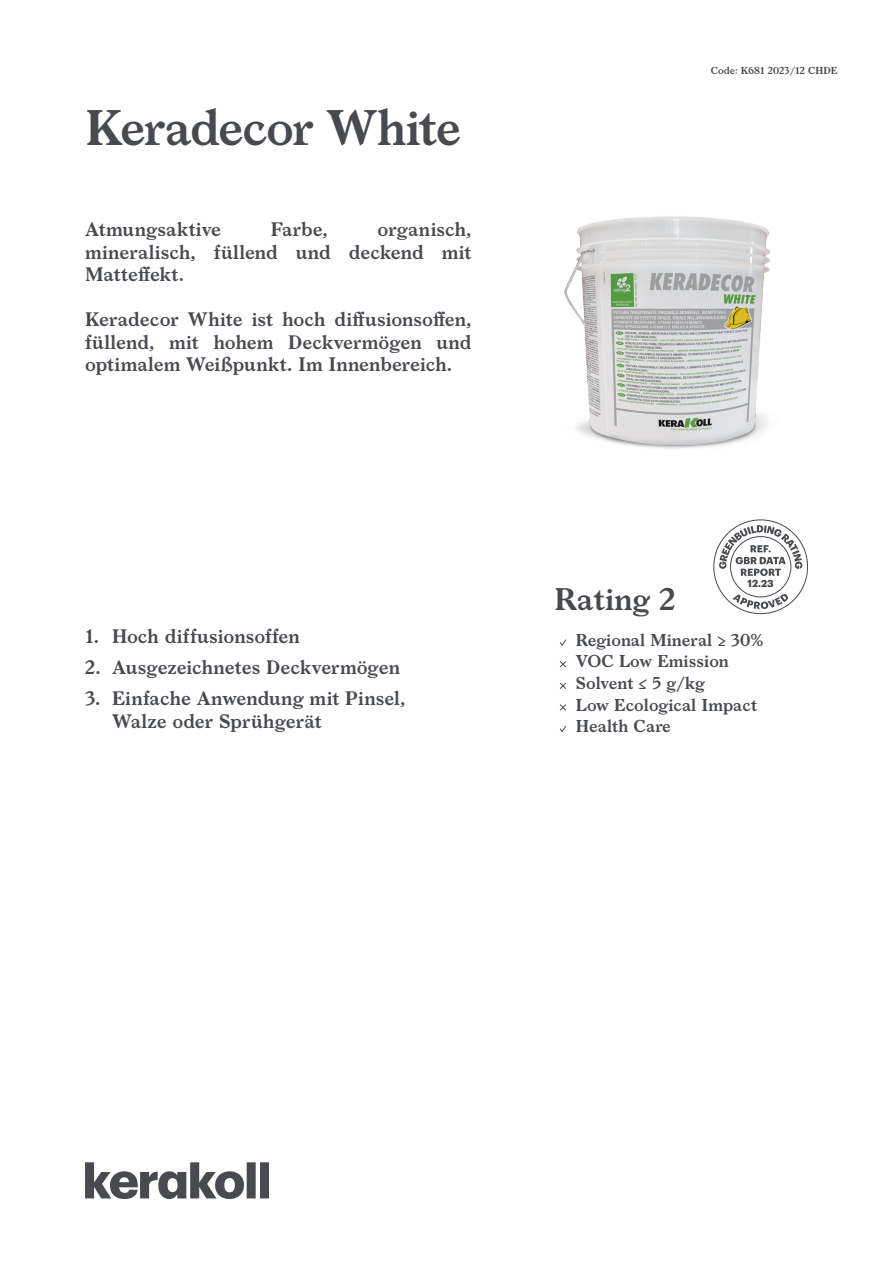
<style>
.page{position:relative;width:893px;height:1263px;background:#fff}
.page>*{position:absolute;margin:0;border:0;box-sizing:border-box;transform-origin:0 0}
.notag_cover_nome_prodotto{font:600 48px "Larish Neue";letter-spacing:-.03em;color:#474a4e}
.cover_eco{font:600 30px "Larish Neue";color:#474a4e}
.cover_descrizione_prodotto{font:600 18.75px/22.5px "Larish Neue";color:#474a4e;text-align:justify}
.notag_cover_voci_rating{font:600 16.5px "Larish Neue";color:#474a4e}
.cover_datareport{font:700 10.05px "Graphik";color:#474a4e}
.t1{font:600 9.75px "Larish Neue";color:#474a4e}
</style>
<div class="page">
<svg style="left:85px;top:1162px;width:184px;height:37px"></svg>
<svg style="left:713px;top:519px;width:95px;height:95px"></svg>
<img style="left:564px;top:216px;width:206px;height:233px">
<svg style="left:559px;top:639px;width:8px;height:7px"></svg>
<svg style="left:559px;top:661px;width:8px;height:7px"></svg>
<svg style="left:559px;top:682px;width:8px;height:7px"></svg>
<svg style="left:560px;top:704px;width:7px;height:7px"></svg>
<svg style="left:559px;top:726px;width:8px;height:6px"></svg>
<p class="notag_cover_nome_prodotto" style="left:85px;top:91px;width:377px">Keradecor White</p>
<p class="cover_descrizione_prodotto" style="left:85px;top:217px;width:138px">Atmungsaktive</p>
<p class="cover_descrizione_prodotto" style="left:271px;top:217px;width:59px">Farbe,</p>
<p class="cover_descrizione_prodotto" style="left:85px;top:217px;width:388px;text-indent:293px">organisch, mineralisch, füllend und deckend mit Matteffekt.</p>
<p class="cover_descrizione_prodotto" style="left:85px;top:307px;width:388px">Keradecor White ist hoch diffusionsoffen, füllend, mit hohem Deckvermögen und optimalem Weißpunkt. Im Innenbereich.</p>
<p class="cover_descrizione_prodotto" style="left:85px;top:624px;width:216px">1. Hoch diffusionsoffen</p>
<p class="cover_descrizione_prodotto" style="left:85px;top:655px;width:316px">2. Ausgezeichnetes Deckvermögen</p>
<p class="cover_descrizione_prodotto" style="left:112px;top:686px;width:295px;text-indent:-27px">3. Einfache Anwendung mit Pinsel,<br>Walze oder Sprühgerät</p>
<p class="t1" style="left:711px;top:63px;width:128px">Code: K681 2023/12 CHDE</p>
<p class="cover_datareport" style="left:748px;top:575px;width:28px">12.23</p>
<p class="cover_eco" style="left:554px;top:576px;width:123px">Rating 2</p>
<p class="notag_cover_voci_rating" style="left:576px;top:627px;width:189px">Regional Mineral ≥ 30%</p>
<p class="notag_cover_voci_rating" style="left:576px;top:649px;width:155px">VOC Low Emission</p>
<p class="notag_cover_voci_rating" style="left:576px;top:670px;width:130px">Solvent ≤ 5 g/kg</p>
<p class="notag_cover_voci_rating" style="left:576px;top:692px;width:183px">Low Ecological Impact</p>
<p class="notag_cover_voci_rating" style="left:576px;top:713px;width:97px">Health Care</p>
</div>
